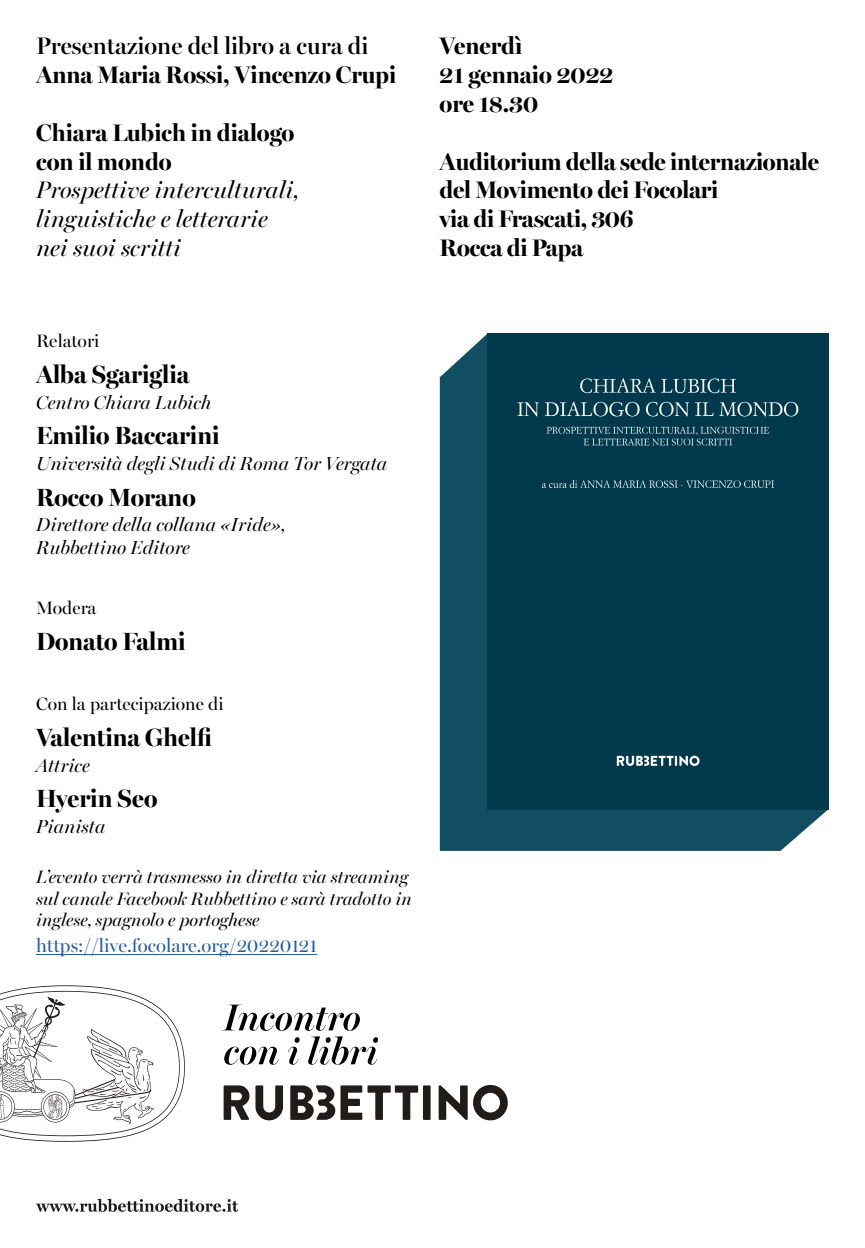
<style>
.page{position:relative;width:865px;height:1248px;background:#fff}
.page>*{position:absolute;margin:0;border:0;box-sizing:border-box;transform-origin:0 0}
.t1{font:700 25px "Miller Banner";color:#000}
.t2{font:700 24px/28.8px "Miller Banner";letter-spacing:-.005em;color:#000}
.t3{font:italic 24px/28.8px "Miller Banner";color:#000}
.t4{font:600 24px "Miller Banner";color:#000}
.t5{font:italic 19px/22.8px "Miller Banner";color:#000}
.t6{font:19px "Miller Banner";color:#275b9b}
.t7{font:italic 18px/21.6px "Miller Banner";color:#000}
.t8{font:18px "Miller Banner";color:#000}
</style>
<div class="page">
<svg style="left:222px;top:1004px;width:156px;height:60px"></svg>
<svg style="left:0;top:985px;width:185px;height:156px"></svg>
<svg style="left:223px;top:1084px;width:285px;height:36px"></svg>
<div style="left:440px;top:334px;width:389px;height:516px;background:#114e61"></div>
<svg style="left:36px;top:1198px;width:202px;height:13px"></svg>
<hr style="left:36px;top:954px;width:281px;height:1px;background:#275b9b">
<div style="left:487px;top:333px;width:342px;height:476px;background:#00384c"></div>
<p class="t4" style="left:36px;top:32px;width:334px">Presentazione del libro a cura di</p>
<p class="t2" style="left:36px;top:60px;width:362px">Anna Maria Rossi, Vincenzo Crupi</p>
<p class="t2" style="left:36px;top:118px;width:260px">Chiara Lubich in dialogo con il mondo</p>
<p class="t3" style="left:36px;top:176px;width:264px">Prospettive interculturali, linguistiche e letterarie nei suoi scritti</p>
<p class="t2" style="left:439px;top:31px;width:175px">Venerdì<br>21 gennaio 2022 ore 18.30</p>
<p class="t2" style="left:439px;top:147px;width:381px">Auditorium della sede internazionale del Movimento dei Focolari<br>via di Frascati, 306<br>Rocca di Papa</p>
<p class="t8" style="left:36px;top:330px;width:65px">Relatori</p>
<p class="t1" style="left:36px;top:359px;width:155px">Alba Sgariglia</p>
<p class="t5" style="left:36px;top:390px;width:177px">Centro Chiara Lubich</p>
<p class="t1" style="left:36px;top:420px;width:185px">Emilio Baccarini</p>
<p class="t5" style="left:36px;top:452px;width:353px">Università degli Studi di Roma Tor Vergata</p>
<p class="t1" style="left:36px;top:482px;width:161px">Rocco Morano</p>
<p class="t5" style="left:36px;top:513px;width:251px">Direttore della collana «Iride»,<br>Rubbettino Editore</p>
<p class="t8" style="left:36px;top:597px;width:62px">Modera</p>
<p class="t1" style="left:36px;top:626px;width:151px">Donato Falmi</p>
<p class="t8" style="left:36px;top:693px;width:189px">Con la partecipazione di</p>
<p class="t1" style="left:36px;top:722px;width:177px">Valentina Ghelfi</p>
<p class="t5" style="left:36px;top:753px;width:55px">Attrice</p>
<p class="t1" style="left:36px;top:783px;width:123px">Hyerin Seo</p>
<p class="t5" style="left:36px;top:815px;width:71px">Pianista</p>
<p class="t7" style="left:36px;top:866px;width:377px">L’evento verrà trasmesso in diretta via streaming sul canale Facebook Rubbettino e sarà tradotto in inglese, spagnolo e portoghese</p>
<p class="t6" style="left:36px;top:934px;width:283px">https://live.focolare.org/20220121</p>
</div>
